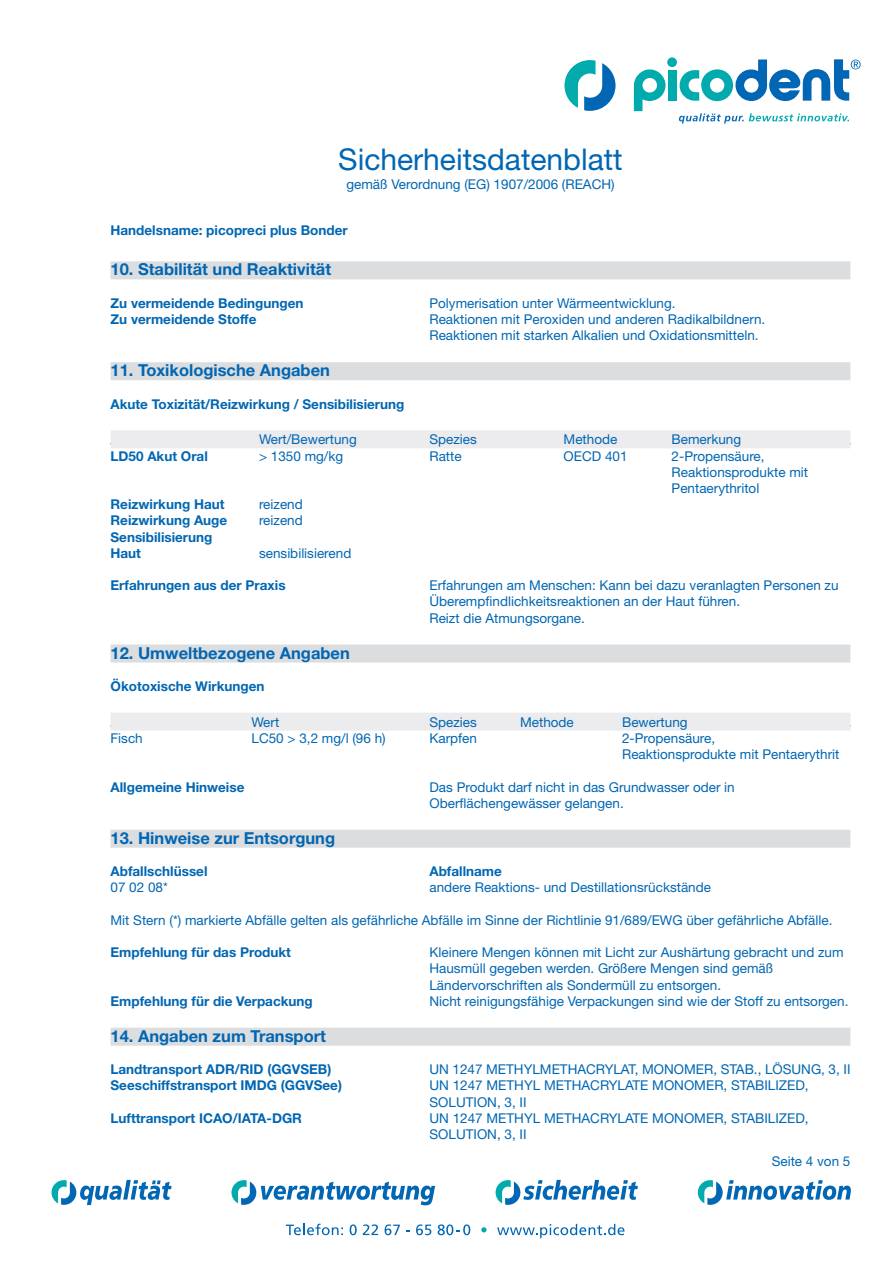
<style>
.page{position:relative;width:893px;height:1263px;background:#fff}
.page>*{position:absolute;margin:0;border:0;box-sizing:border-box;transform-origin:0 0}
.t1{font:30px "Helvetica Neue LT Std";color:#0166b3}
.t2{font:700 16.5px "Helvetica Neue LT Std";color:#0166b3}
.t3{font:13.5px/16.2px "Helvetica Neue LT Std";color:#0166b3}
.t4{font:700 13.5px/16.2px "Helvetica Neue LT Std";color:#0166b3}
.t5{font:13.5px "Helvetica Neue";color:#0166b3}
</style>
<div class="page">
<svg style="left:52px;top:1180px;width:120px;height:25px"></svg>
<svg style="left:496px;top:1180px;width:142px;height:25px"></svg>
<svg style="left:698px;top:1180px;width:153px;height:25px"></svg>
<svg style="left:231px;top:1180px;width:204px;height:25px"></svg>
<svg style="left:286px;top:1224px;width:57px;height:11px"></svg>
<svg style="left:350px;top:1224px;width:7px;height:11px"></svg>
<svg style="left:363px;top:1224px;width:15px;height:11px"></svg>
<svg style="left:385px;top:1224px;width:15px;height:11px"></svg>
<svg style="left:416px;top:1224px;width:15px;height:11px"></svg>
<svg style="left:438px;top:1224px;width:32px;height:11px"></svg>
<svg style="left:481px;top:1227px;width:6px;height:5px"></svg>
<svg style="left:497px;top:1224px;width:127px;height:14px"></svg>
<svg style="left:634px;top:69px;width:32px;height:42px"></svg>
<div style="left:668px;top:70px;width:9px;height:31px;background:#00aaad"></div>
<div style="left:667px;top:57px;width:10px;height:10px;background:#00aaad;border-radius:50%"></div>
<svg style="left:564px;top:60px;width:51px;height:51px"></svg>
<svg style="left:679px;top:113px;width:170px;height:11px"></svg>
<svg style="left:680px;top:59px;width:181px;height:42px"></svg>
<div style="left:111px;top:261px;width:739px;height:18px;background:#dcdddf"></div>
<div style="left:111px;top:362px;width:739px;height:18px;background:#dcdddf"></div>
<div style="left:111px;top:430px;width:739px;height:18px;background:#ececee"></div>
<div style="left:111px;top:644px;width:739px;height:18px;background:#dcdddf"></div>
<div style="left:111px;top:713px;width:739px;height:18px;background:#ececee"></div>
<div style="left:111px;top:830px;width:739px;height:18px;background:#dcdddf"></div>
<div style="left:111px;top:1028px;width:739px;height:18px;background:#dcdddf"></div>
<h1 class="t1" style="left:338px;top:142px;width:286px">Sicherheitsdatenblatt</h1>
<p class="t3" style="left:346px;top:176px;width:270px">gemäß Verordnung (EG) 1907/2006 (REACH)</p>
<p class="t4" style="left:111px;top:222px;width:239px">Handelsname: picopreci plus Bonder</p>
<p class="t2" style="left:111px;top:259px;width:222px">10. Stabilität und Reaktivität</p>
<p class="t4" style="left:111px;top:295px;width:194px">Zu vermeidende Bedingungen</p>
<p class="t3" style="left:429px;top:295px;width:248px">Polymerisation unter Wärmeentwicklung.</p>
<p class="t4" style="left:111px;top:311px;width:147px">Zu vermeidende Stoffe</p>
<p class="t3" style="left:429px;top:311px;width:337px">Reaktionen mit Peroxiden und anderen Radikalbildnern.<br>Reaktionen mit starken Alkalien und Oxidationsmitteln.</p>
<p class="t2" style="left:111px;top:360px;width:221px">11. Toxikologische Angaben</p>
<p class="t4" style="left:111px;top:395px;width:295px">Akute Toxizität/Reizwirkung / Sensibilisierung</p>
<p class="t5" style="left:259px;top:431px;width:99px">Wert/Bewertung</p>
<p class="t5" style="left:429px;top:431px;width:49px">Spezies</p>
<p class="t5" style="left:564px;top:431px;width:55px">Methode</p>
<p class="t5" style="left:672px;top:431px;width:71px">Bemerkung</p>
<p class="t4" style="left:111px;top:447px;width:99px">LD50 Akut Oral</p>
<p class="t3" style="left:259px;top:447px;width:86px">&gt; 1350 mg/kg</p>
<p class="t3" style="left:429px;top:447px;width:34px">Ratte</p>
<p class="t3" style="left:564px;top:447px;width:66px">OECD 401</p>
<p class="t3" style="left:672px;top:447px;width:138px">2-Propensäure,<br>Reaktionsprodukte mit<br>Pentaerythritol</p>
<p class="t4" style="left:111px;top:496px;width:115px">Reizwirkung Haut</p>
<p class="t3" style="left:259px;top:496px;width:45px">reizend</p>
<p class="t4" style="left:111px;top:512px;width:118px">Reizwirkung Auge</p>
<p class="t3" style="left:259px;top:512px;width:45px">reizend</p>
<p class="t4" style="left:111px;top:528px;width:103px">Sensibilisierung<br>Haut</p>
<p class="t3" style="left:259px;top:545px;width:94px">sensibilisierend</p>
<p class="t4" style="left:111px;top:577px;width:177px">Erfahrungen aus der Praxis</p>
<p class="t3" style="left:429px;top:577px;width:411px">Erfahrungen am Menschen: Kann bei dazu veranlagten Personen zu<br>Überempfindlichkeitsreaktionen an der Haut führen.<br>Reizt die Atmungsorgane.</p>
<p class="t2" style="left:111px;top:642px;width:241px">12. Umweltbezogene Angaben</p>
<p class="t4" style="left:111px;top:678px;width:155px">Ökotoxische Wirkungen</p>
<p class="t5" style="left:252px;top:714px;width:29px">Wert</p>
<p class="t5" style="left:429px;top:714px;width:49px">Spezies</p>
<p class="t5" style="left:520px;top:714px;width:55px">Methode</p>
<p class="t5" style="left:622px;top:714px;width:67px">Bewertung</p>
<p class="t3" style="left:111px;top:730px;width:34px">Fisch</p>
<p class="t3" style="left:252px;top:730px;width:136px">LC50 &gt; 3,2 mg/l (96 h)</p>
<p class="t3" style="left:429px;top:730px;width:49px">Karpfen</p>
<p class="t3" style="left:622px;top:730px;width:219px">2-Propensäure,<br>Reaktionsprodukte mit Pentaerythrit</p>
<p class="t4" style="left:111px;top:778px;width:135px">Allgemeine Hinweise</p>
<p class="t3" style="left:429px;top:778px;width:307px">Das Produkt darf nicht in das Grundwasser oder in<br>Oberflächengewässer gelangen.</p>
<p class="t2" style="left:111px;top:828px;width:226px">13. Hinweise zur Entsorgung</p>
<p class="t4" style="left:111px;top:863px;width:98px">Abfallschlüssel</p>
<p class="t4" style="left:429px;top:863px;width:74px">Abfallname</p>
<p class="t3" style="left:111px;top:879px;width:59px">07 02 08*</p>
<p class="t3" style="left:429px;top:879px;width:283px">andere Reaktions- und Destillationsrückstände</p>
<p class="t3" style="left:111px;top:912px;width:723px">Mit Stern (*) markierte Abfälle gelten als gefährliche Abfälle im Sinne der Richtlinie 91/689/EWG über gefährliche Abfälle.</p>
<p class="t4" style="left:111px;top:944px;width:182px">Empfehlung für das Produkt</p>
<p class="t3" style="left:429px;top:944px;width:416px">Kleinere Mengen können mit Licht zur Aushärtung gebracht und zum<br>Hausmüll gegeben werden. Größere Mengen sind gemäß<br>Ländervorschriften als Sondermüll zu entsorgen.</p>
<p class="t4" style="left:111px;top:992px;width:204px">Empfehlung für die Verpackung</p>
<p class="t3" style="left:429px;top:993px;width:420px">Nicht reinigungsfähige Verpackungen sind wie der Stoff zu entsorgen.</p>
<p class="t2" style="left:111px;top:1026px;width:217px">14. Angaben zum Transport</p>
<p class="t4" style="left:111px;top:1061px;width:222px">Landtransport ADR/RID (GGVSEB)</p>
<p class="t3" style="left:429px;top:1061px;width:422px">UN 1247 METHYLMETHACRYLAT, MONOMER, STAB., LÖSUNG, 3, II</p>
<p class="t4" style="left:111px;top:1077px;width:233px">Seeschiffstransport IMDG (GGVSee)</p>
<p class="t3" style="left:429px;top:1077px;width:381px">UN 1247 METHYL METHACRYLATE MONOMER, STABILIZED,<br>SOLUTION, 3, II</p>
<p class="t4" style="left:111px;top:1109px;width:193px">Lufttransport ICAO/IATA-DGR</p>
<p class="t3" style="left:429px;top:1110px;width:381px">UN 1247 METHYL METHACRYLATE MONOMER, STABILIZED,<br>SOLUTION, 3, II</p>
<p class="t3" style="left:772px;top:1153px;width:80px">Seite 4 von 5</p>
</div>
